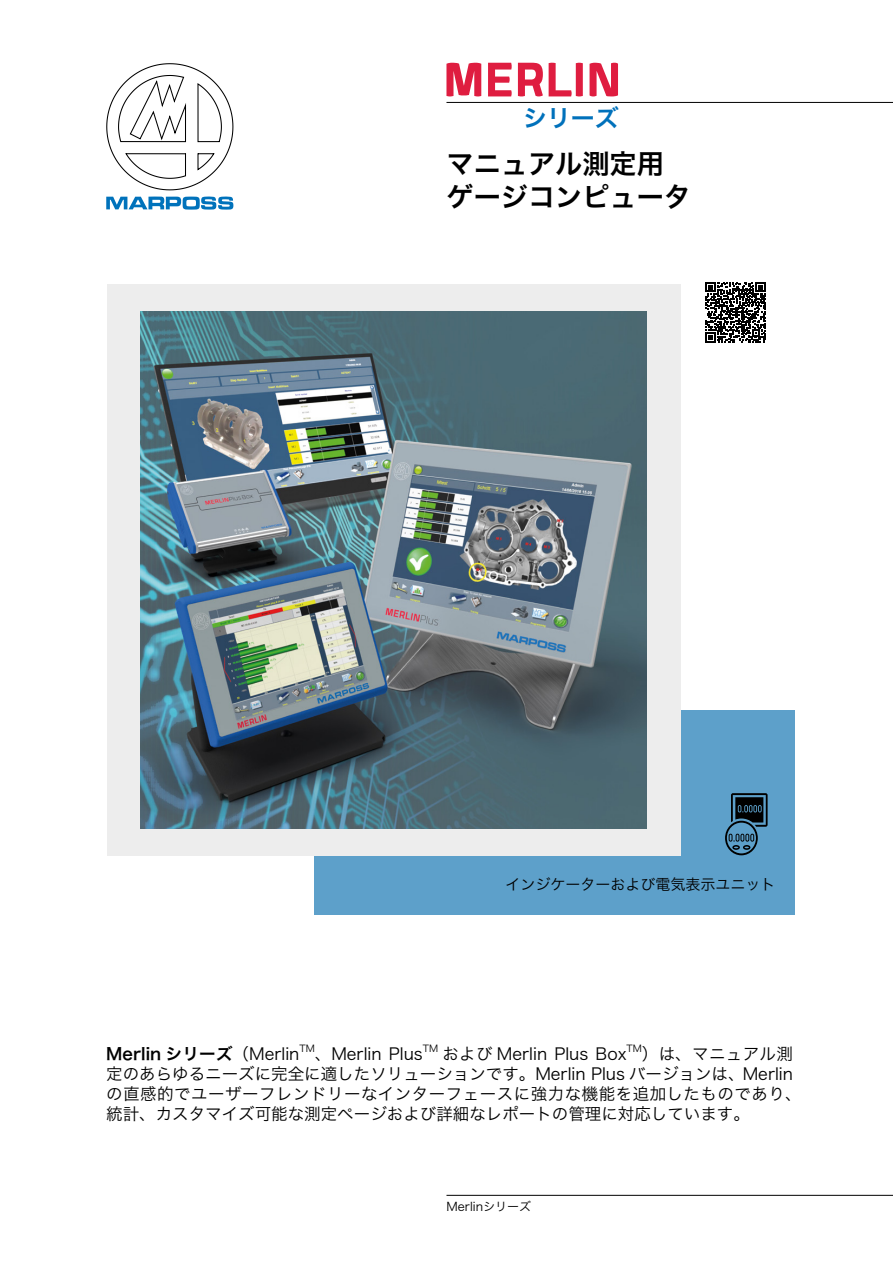
<style>
.page{position:relative;width:893px;height:1263px;background:#fff}
.page>*{position:absolute;margin:0;border:0;box-sizing:border-box;transform-origin:0 0}
.t1{font:27.15px/32.5px "Hira Kaku Std W6";color:#000}
.t2{font:24px "Hira Kaku Std W6";color:#0071bb}
.t3{font:16.5px/19.8px "Hira Kaku Std W3";color:#000}
.t4{font:16.5px "Hira Kaku Std W6";color:#000}
.t5{font:15px "Hira Kaku Std W3";color:#000}
.t6{font:12px "Hira Kaku Std W3";color:#000}
.t7{font:9.6px "Hira Kaku Std W3";color:#000}
.s1{font-family:"Hira Kaku Std W3"}
</style>
<div class="page">
<div style="left:314px;top:710px;width:480px;height:204px;background:#5da0ca"></div>
<div style="left:107px;top:284px;width:573px;height:571px;background:#ededed"></div>
<img style="left:140px;top:311px;width:507px;height:517px">
<hr style="left:446px;top:102px;width:447px;height:1px;background:#000">
<hr style="left:446px;top:1195px;width:447px;height:1px;background:#000">
<svg style="left:725px;top:793px;width:43px;height:62px"></svg>
<svg style="left:446px;top:63px;width:35px;height:33px"></svg>
<svg style="left:488px;top:63px;width:24px;height:33px"></svg>
<svg style="left:518px;top:63px;width:25px;height:33px"></svg>
<svg style="left:549px;top:63px;width:34px;height:33px"></svg>
<svg style="left:590px;top:63px;width:28px;height:34px"></svg>
<svg style="left:705px;top:282px;width:61px;height:60px"></svg>
<svg style="left:106px;top:63px;width:127px;height:127px"></svg>
<svg style="left:106px;top:196px;width:127px;height:14px"></svg>
<h2 class="t2" style="left:523px;top:99px;width:97px">シリーズ</h2>
<h1 class="t1" style="left:446px;top:148px;width:246px">マニュアル測定用ゲージコンピュータ</h1>
<p class="t5" style="left:505px;top:873px;width:272px">インジケーターおよび電気表示ユニット</p>
<p class="t4" style="left:106px;top:1041px;width:195px">Merlin シリーズ<span class="s1">（Merlin</span></p>
<p class="t7" style="left:299px;top:1041px;width:17px">TM</p>
<p class="t3" style="left:315px;top:1044px;width:109px">、Merlin Plus</p>
<p class="t7" style="left:423px;top:1041px;width:17px">TM</p>
<p class="t3" style="left:442px;top:1044px;width:186px">および Merlin Plus Box</p>
<p class="t7" style="left:626px;top:1041px;width:17px">TM</p>
<p class="t3" style="left:106px;top:1044px;width:697px;text-indent:536px">）は、マニュアル測定のあらゆるニーズに完全に適したソリューションです。Merlin Plus バージョンは、Merlinの直感的でユーザーフレンドリーなインターフェースに強力な機能を追加したものであり、統計、カスタマイズ可能な測定ページおよび詳細なレポートの管理に対応しています。</p>
<p class="t6" style="left:446px;top:1197px;width:86px">Merlinシリーズ</p>
</div>
